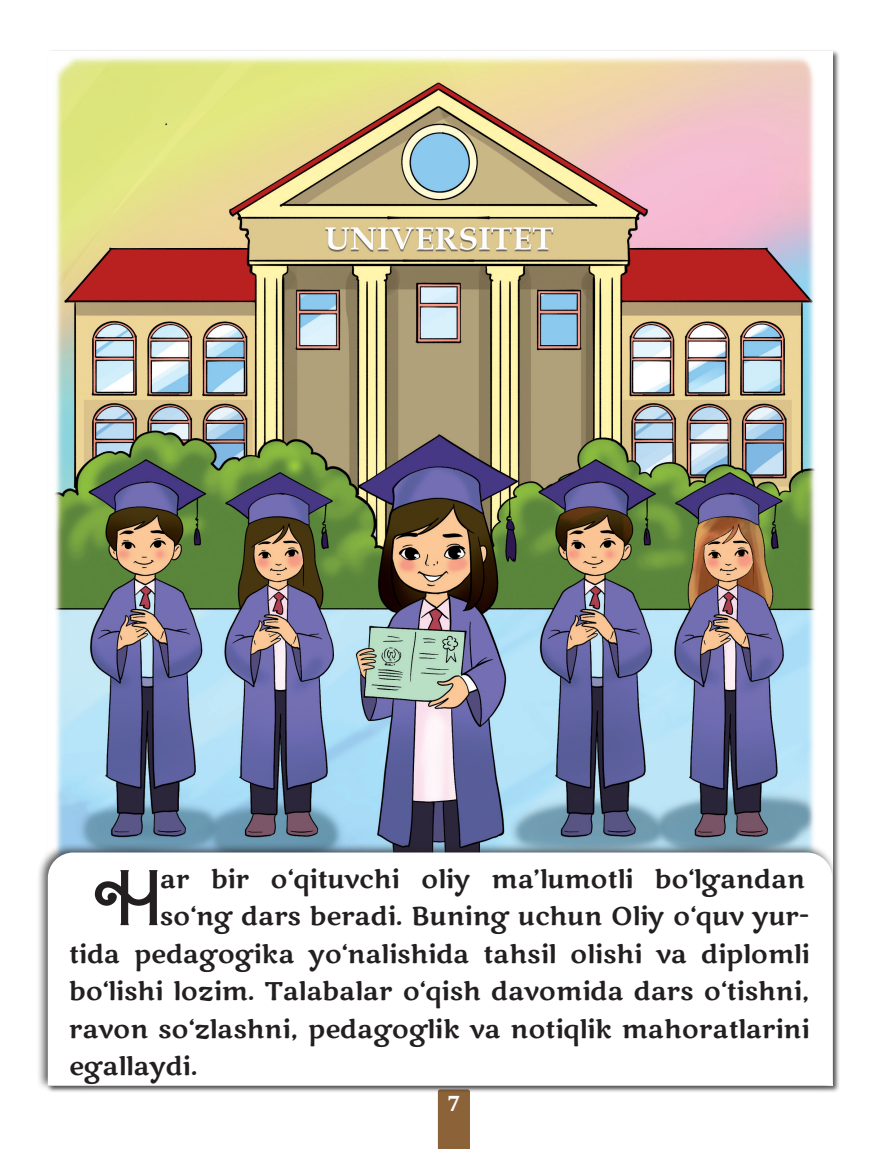
<style>
.page{position:relative;width:893px;height:1149px;background:#fff}
.page>*{position:absolute;margin:0;border:0;box-sizing:border-box;transform-origin:0 0}
.t1{font:81px "Bartex";color:#231f20}
.t2{font:25.5px "Marko One";color:#231f20}
.t3{font:700 22.5px "Cambria";color:#fff}
</style>
<div class="page">
<div style="left:438px;top:1092px;width:32px;height:56px;background:#8c6238"></div>
<img style="left:55px;top:57px;width:761px;height:785px">
<div style="left:36px;top:842px;width:801px;height:249px;background:#231f20;opacity:.75"></div>
<svg style="left:48px;top:852px;width:784px;height:232px"></svg>
<p class="t1" style="left:95px;top:858px;width:66px">H</p>
<p class="t2" style="left:160px;top:862px;width:647px">ar bir o‘qituvchi oliy ma’lumotli bo‘lgandan</p>
<p class="t2" style="left:160px;top:899px;width:651px">so‘ng dars beradi. Buning uchun Oliy o‘quv yur-</p>
<p class="t2" style="left:69px;top:937px;width:742px">tida pedagogika yo‘nalishida tahsil olishi va diplomli</p>
<p class="t2" style="left:69px;top:974px;width:742px">bo‘lishi lozim. Talabalar o‘qish davomida dars o‘tishni,</p>
<p class="t2" style="left:69px;top:1012px;width:742px">ravon so‘zlashni, pedagoglik va notiqlik mahoratlarini</p>
<p class="t2" style="left:69px;top:1049px;width:130px">egallaydi.</p>
<p class="t3" style="left:447px;top:1087px;width:15px">7</p>
</div>
